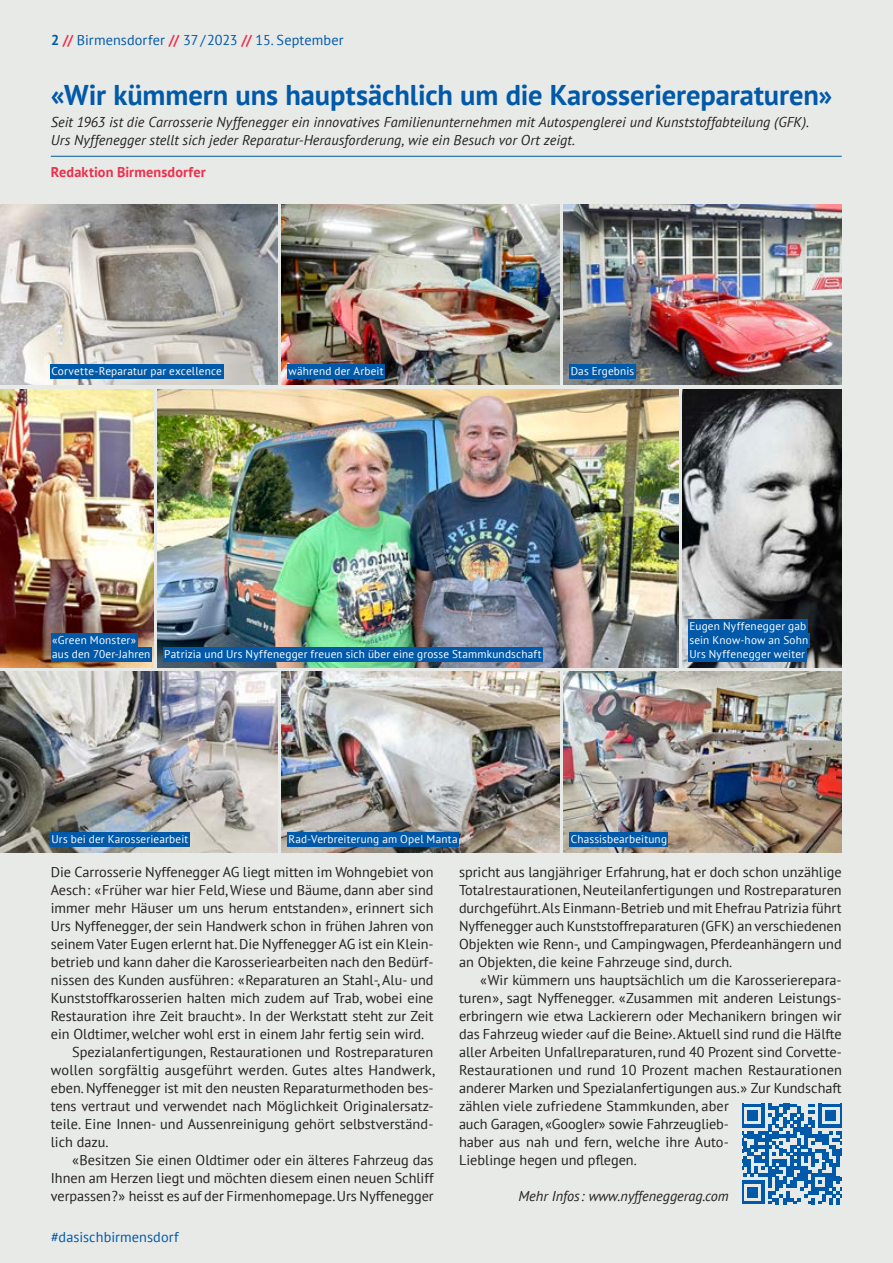
<style>
.page{position:relative;width:893px;height:1263px;background:#e8eae8}
.page>*{position:absolute;margin:0;border:0;box-sizing:border-box;transform-origin:0 0}
.t1{font:700 28.5px "PT Sans";letter-spacing:-.005em;color:#0159a9}
.t2{font:14.25px/18px "PT Sans";color:#231f20;text-align:justify}
.t3{font:italic 14.25px/18px "PT Sans";letter-spacing:.005em;color:#231f20}
.t4{font:14.25px "PT Sans";letter-spacing:.005em;color:#0159a9}
.t5{font:700 14.25px "PT Sans";letter-spacing:.01em;color:#ee2f4c}
.t6{font:11.25px/14.2px "PT Sans";letter-spacing:.015em;color:#fff}
.s1{font-weight:700}
.s2{font-weight:700;color:#ee2f4c}
</style>
<div class="page">
<hr style="left:51px;top:156px;width:791px;height:1px;background:#0159a9">
<img style="left:0;top:204px;width:277px;height:181px">
<img style="left:282px;top:204px;width:278px;height:181px">
<img style="left:564px;top:204px;width:278px;height:181px">
<img style="left:0;top:672px;width:277px;height:181px">
<img style="left:282px;top:672px;width:278px;height:181px">
<img style="left:564px;top:672px;width:278px;height:181px">
<img style="left:157px;top:389px;width:521px;height:279px">
<img style="left:683px;top:389px;width:159px;height:279px">
<img style="left:0;top:389px;width:153px;height:279px">
<svg style="left:742px;top:1104px;width:100px;height:100px"></svg>
<div style="left:163px;top:647px;width:380px;height:15px;background:#0159a9"></div>
<div style="left:688px;top:619px;width:119px;height:15px;background:#0159a9"></div>
<div style="left:688px;top:633px;width:122px;height:15px;background:#0159a9"></div>
<div style="left:688px;top:647px;width:118px;height:15px;background:#0159a9"></div>
<div style="left:51px;top:633px;width:87px;height:15px;background:#0159a9"></div>
<div style="left:51px;top:647px;width:101px;height:15px;background:#0159a9"></div>
<div style="left:50px;top:364px;width:173px;height:15px;background:#0159a9"></div>
<div style="left:50px;top:832px;width:140px;height:15px;background:#0159a9"></div>
<div style="left:287px;top:832px;width:172px;height:15px;background:#0159a9"></div>
<div style="left:569px;top:364px;width:66px;height:15px;background:#0159a9"></div>
<div style="left:569px;top:832px;width:99px;height:15px;background:#0159a9"></div>
<div style="left:287px;top:364px;width:98px;height:15px;background:#0159a9"></div>
<p class="t4" style="left:51px;top:31px;width:294px"><span class="s1">2</span> <span class="s2">//</span> Birmensdorfer <span class="s2">//</span> 37/2023 <span class="s2">//</span> 15. September</p>
<h1 class="t1" style="left:51px;top:76px;width:783px">«Wir kümmern uns hauptsächlich um die Karosseriereparaturen»</h1>
<p class="t3" style="left:51px;top:113px;width:760px">Seit 1963 ist die Carrosserie Nyffenegger ein innovatives Familienunternehmen mit Autospenglerei und Kunststoffabteilung (GFK).<br>Urs Nyffenegger stellt sich jeder Reparatur-Herausforderung, wie ein Besuch vor Ort zeigt.</p>
<p class="t5" style="left:51px;top:162px;width:156px">Redaktion Birmensdorfer</p>
<p class="t6" style="left:51px;top:364px;width:172px">Corvette-Reparatur par excellence</p>
<p class="t6" style="left:289px;top:364px;width:97px">während der Arbeit</p>
<p class="t6" style="left:571px;top:364px;width:65px">Das Ergebnis</p>
<p class="t6" style="left:52px;top:632px;width:100px">«Green Monster» aus den 70er-Jahren</p>
<p class="t6" style="left:164px;top:647px;width:379px">Patrizia und Urs Nyffenegger freuen sich über eine grosse Stammkundschaft</p>
<p class="t6" style="left:689px;top:618px;width:120px">Eugen Nyffenegger gab sein Know-how an Sohn<br>Urs Nyffenegger weiter</p>
<p class="t6" style="left:51px;top:832px;width:139px">Urs bei der Karosseriearbeit</p>
<p class="t6" style="left:289px;top:832px;width:171px">Rad-Verbreiterung am Opel Manta</p>
<p class="t6" style="left:571px;top:832px;width:98px">Chassisbearbeitung</p>
<p class="t2" style="left:51px;top:863px;width:384px">Die Carrosserie Nyffenegger AG liegt mitten im Wohngebiet von</p>
<p class="t2" style="left:51px;top:881px;width:384px">Aesch: «Früher war hier Feld, Wiese und Bäume, dann aber sind</p>
<p class="t2" style="left:51px;top:899px;width:384px">immer mehr Häuser um uns herum entstanden», erinnert sich</p>
<p class="t2" style="left:51px;top:917px;width:384px">Urs Nyffenegger, der sein Handwerk schon in frühen Jahren von</p>
<p class="t2" style="left:51px;top:935px;width:384px">seinem Vater Eugen erlernt hat. Die Nyffenegger AG ist ein Klein-</p>
<p class="t2" style="left:51px;top:953px;width:384px">betrieb und kann daher die Karosseriearbeiten nach den Bedürf-</p>
<p class="t2" style="left:51px;top:971px;width:384px">nissen des Kunden ausführen: «Reparaturen an Stahl-, Alu- und</p>
<p class="t2" style="left:51px;top:989px;width:384px">Kunststoffkarosserien halten mich zudem auf Trab, wobei eine</p>
<p class="t2" style="left:51px;top:1007px;width:384px">Restauration ihre Zeit braucht». In der Werkstatt steht zur Zeit</p>
<p class="t2" style="left:51px;top:1025px;width:375px">ein Oldtimer, welcher wohl erst in einem Jahr fertig sein wird.</p>
<p class="t2" style="left:72px;top:1043px;width:363px">Spezialanfertigungen, Restaurationen und Rostreparaturen</p>
<p class="t2" style="left:51px;top:1061px;width:385px">wollen sorgfältig ausgeführt werden. Gutes altes Handwerk,</p>
<p class="t2" style="left:51px;top:1079px;width:384px">eben. Nyffenegger ist mit den neusten Reparaturmethoden bes-</p>
<p class="t2" style="left:51px;top:1097px;width:384px">tens vertraut und verwendet nach Möglichkeit Originalersatz-</p>
<p class="t2" style="left:51px;top:1115px;width:384px">teile. Eine Innen- und Aussenreinigung gehört selbstverständ-</p>
<p class="t2" style="left:51px;top:1133px;width:59px">lich dazu.</p>
<p class="t2" style="left:72px;top:1151px;width:363px">«Besitzen Sie einen Oldtimer oder ein älteres Fahrzeug das</p>
<p class="t2" style="left:51px;top:1169px;width:384px">Ihnen am Herzen liegt und möchten diesem einen neuen Schliff</p>
<p class="t2" style="left:51px;top:1187px;width:384px">verpassen?» heisst es auf der Firmenhomepage. Urs Nyffenegger</p>
<p class="t4" style="left:51px;top:1227px;width:129px">#dasischbirmensdorf</p>
<p class="t2" style="left:459px;top:863px;width:384px">spricht aus langjähriger Erfahrung, hat er doch schon unzählige Totalrestaurationen, Neuteilanfertigungen und Rostreparaturen durchgeführt. Als Einmann-Betrieb und mit Ehefrau Patrizia führt Nyffenegger auch Kunststoffreparaturen (GFK) an verschiedenen Objekten wie Renn-, und Campingwagen, Pferdeanhängern und an Objekten, die keine Fahrzeuge sind, durch.</p>
<p class="t2" style="left:459px;top:971px;width:384px;text-align:left;text-indent:21px">«Wir kümmern uns hauptsächlich um die Karosserierepara&shy;turen», sagt Nyffenegger. «Zusammen mit anderen Leistungs&shy;erbringern wie etwa Lackierern oder Mechanikern bringen wir das Fahrzeug wieder ‹auf die Beine›. Aktuell sind rund die Hälfte aller Arbeiten Unfallreparaturen, rund 40 Prozent sind Corvette-Restaurationen und rund 10 Prozent machen Restaurationen anderer Marken und Spezialanfertigungen aus.» Zur Kundschaft zählen viele zufriedene Stammkunden, aber<br>auch Garagen, «Googler» sowie Fahrzeuglieb-<br>haber aus nah und fern, welche ihre Auto-<br>Lieblinge hegen und pflegen.</p>
<p class="t3" style="left:518px;top:1187px;width:212px">Mehr Infos: www.nyffeneggerag.com</p>
</div>
